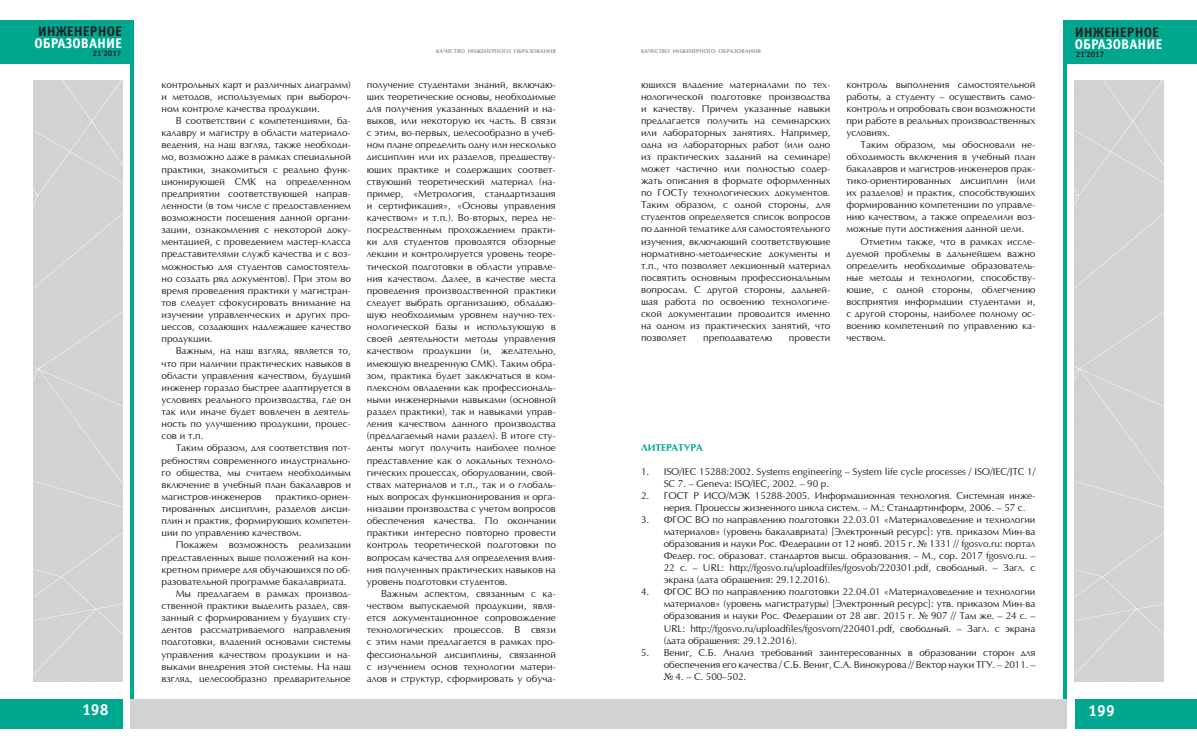
<style>
.page{position:relative;width:1197px;height:755px;background:#fff}
.page>*{position:absolute;margin:0;border:0;box-sizing:border-box;transform-origin:0 0}
.t1{font:700 16px "Officina Sans C";color:#fff}
.t2{font:700 14px "Officina Sans C";color:#fff}
.t3{font:700 14px "Officina Sans C";color:#231f20}
.main_nn{font:10px/12.1px "Optima";color:#231f20;text-align:justify}
.t4{font:700 10px "AG Optima";color:#00a78f}
.t5{font:700 8px "Officina Sans C";color:#231f20}
.t6{font:700 5.5px "AG Optima";letter-spacing:.01em;color:#939598}
.s1{font-family:"Times New Roman"}
</style>
<div class="page">
<div style="left:1063px;top:20px;width:133px;height:43px;background:#00a78f"></div>
<div style="left:1074px;top:698px;width:122px;height:30px;background:#00a78f"></div>
<div style="left:0;top:698px;width:122px;height:30px;background:#00a78f"></div>
<div style="left:0;top:20px;width:133px;height:43px;background:#00a78f"></div>
<hr style="left:1063px;top:45px;width:3px;height:653px;background:#00a78f">
<hr style="left:130px;top:45px;width:3px;height:653px;background:#00a78f">
<div style="left:33px;top:80px;width:89px;height:601px;background:#d3d3d3"></div>
<div style="left:130px;top:698px;width:468px;height:30px;background:#d1d2d4"></div>
<div style="left:598px;top:698px;width:468px;height:30px;background:#d1d2d4"></div>
<div style="left:1074px;top:80px;width:89px;height:601px;background:#d3d3d3"></div>
<h2 class="t3" style="left:38px;top:23px;width:86px">ИНЖЕНЕРНОЕ</h2>
<h2 class="t2" style="left:34px;top:35px;width:89px">ОБРАЗОВАНИЕ</h2>
<p class="t5" style="left:93px;top:49px;width:30px">21’2017</p>
<p class="t6" style="left:436px;top:48px;width:121px">КАЧЕСТВО ИНЖЕНЕРНОГО ОБРАЗОВАНИЯ</p>
<p class="t6" style="left:641px;top:48px;width:121px">КАЧЕСТВО ИНЖЕНЕРНОГО ОБРАЗОВАНИЯ</p>
<p class="main_nn" style="left:161px;top:79px;width:191px">контрольных карт и различных диаграмм) и методов, используемых при выбороч&shy;ном контроле качества продукции.</p>
<p class="main_nn" style="left:161px;top:115px;width:191px;text-indent:14px">В соответствии с компетенциями, ба&shy;калавру и магистру в области материало&shy;ведения, на наш взгляд, также необходи&shy;мо, возможно даже в рамках специальной практики, знакомиться с реально функ&shy;ционирующей СМК на определенном предприятии соответствующей направ&shy;ленности (в том числе с предоставлением возможности посещения данной органи&shy;зации, ознакомления с некоторой доку&shy;ментацией, с проведением мастер-класса представителями служб качества и с воз&shy;можностью для студентов самостоятель&shy;но создать ряд документов). При этом во время проведения практики у магистран&shy;тов следует сфокусировать внимание на изучении управленческих и других про&shy;цессов, создающих надлежащее качество продукции.</p>
<p class="main_nn" style="left:161px;top:345px;width:191px;text-indent:14px">Важным, на наш взгляд, является то, что при наличии практических навыков в области управления качеством, будущий инженер гораздо быстрее адаптируется в условиях реального производства, где он так или иначе будет вовлечен в деятель&shy;ность по улучшению продукции, процес&shy;сов и т.п.</p>
<p class="main_nn" style="left:161px;top:442px;width:191px;text-indent:14px">Таким образом, для соответствия пот&shy;ребностям современного индустриально&shy;го общества, мы считаем необходимым включение в учебный план бакалавров и магистров-инженеров</p>
<p class="main_nn" style="left:846px;top:78px;width:190px">контроль выполнения самостоятельной работы, а студенту – осуществить само&shy;контроль и опробовать свои возможности при работе в реальных производственных условиях.</p>
<p class="main_nn" style="left:846px;top:139px;width:190px;text-indent:14px">Таким образом, мы обосновали не&shy;обходимость включения в учебный план бакалавров и магистров-инженеров прак&shy;тико-ориентированных дисциплин (или их разделов) и практик, способствующих формированию компетенции по управле&shy;нию качеством, а также определили воз&shy;можные пути достижения данной цели.</p>
<p class="main_nn" style="left:846px;top:235px;width:190px;text-indent:14px">Отметим также, что в рамках иссле&shy;дуемой проблемы в дальнейшем важно определить необходимые образователь&shy;ные методы и технологии, способству&shy;ющие, с одной стороны, облегчению восприятия информации студентами и, с другой стороны, наиболее полному ос&shy;воению компетенций по управлению ка&shy;чеством.</p>
<p class="main_nn" style="left:367px;top:79px;width:190px">получение студентами знаний, включаю&shy;щих теоретические основы, необходимые для получения указанных владений и на&shy;выков, или некоторую их часть. В связи с этим, во-первых, целесообразно в учеб&shy;ном плане определить одну или несколько дисциплин или их разделов, предшеству&shy;ющих практике и содержащих соответ&shy;ствующий теоретический материал (на&shy;пример, «Метрология, стандартизация и сертификация», «Основы управления качеством» и т.п.). Во-вторых, перед не&shy;посредственным прохождением практи&shy;ки для студентов проводятся обзорные лекции и контролируется уровень теоре&shy;тической подготовки в области управле&shy;ния качеством. Далее, в качестве места проведения производственной практики следует выбрать организацию, обладаю&shy;щую необходимым уровнем научно-тех&shy;нологической базы и использующую в своей деятельности методы управления качеством продукции (и, желательно, имеющую внедренную СМК). Таким обра&shy;зом, практика будет заключаться в ком&shy;плексном овладении как профессиональ&shy;ными инженерными навыками (основной раздел практики), так и навыками управ&shy;ления качеством данного производства (предлагаемый нами раздел). В итоге сту&shy;денты могут получить наиболее полное представление как о локальных техноло&shy;гических процессах, оборудовании, свой&shy;ствах материалов и т.п., так и о глобаль&shy;ных вопросах функционирования и орга&shy;низации производства с учетом вопросов обеспечения качества. По окончании практики интересно повторно провести контроль теоретической подготовки по вопросам качества для определения влия&shy;ния полученных практических навыков на уровень подготовки студентов.</p>
<p class="main_nn" style="left:367px;top:587px;width:190px;text-indent:14px">Важным аспектом, связанным с ка&shy;чеством выпускаемой продукции, явля&shy;ется документационное сопровождение технологических процессов. В связи с этим нами предлагается в рамках про&shy;фессиональной дисциплины, связанной с изучением основ технологии матери&shy;алов и структур, сформировать у обуча-</p>
<p class="main_nn" style="left:641px;top:79px;width:191px">ющихся владение материалами по тех&shy;нологической подготовке производства и качеству. Причем указанные навыки предлагается получить на семинарских или лабораторных занятиях. Например, одна из лабораторных работ (или одно из практических заданий на семинаре) может частично или полностью содер&shy;жать описания в формате оформленных по ГОСТу технологических документов.<br>Таким образом, с одной стороны, для студентов определяется список вопросов по данной тематике для самостоятельного изучения, включающий соответствующие нормативно-методические документы и т.п., что позволяет лекционный материал посвятить основным профессиональным вопросам. С другой стороны, дальней&shy;шая работа по освоению технологиче&shy;ской документации проводится именно на одном из практических занятий, что позволяет</p>
<p class="main_nn" style="left:703px;top:332px;width:70px">преподавателю</p>
<p class="main_nn" style="left:788px;top:332px;width:43px">провести</p>
<p class="t4" style="left:641px;top:442px;width:63px">ЛИТЕРАТУРА</p>
<p class="main_nn" style="left:663px;top:466px;width:373px;text-indent:-23px">1. ISO/IEC 15288:2002. Systems engineering – System life cycle processes / ISO/IEC/JTC 1/<br>SC 7. – Geneva: ISO/IEC, 2002. – 90 p.</p>
<p class="main_nn" style="left:663px;top:490px;width:373px;text-indent:-23px">2. ГОСТ Р ИСО/МЭК 15288-2005. Информационная технология. Системная инже&shy;нерия. Процессы жизненного цикла систем. – М.: Стандартинформ, 2006. – 57 с.</p>
<p class="main_nn" style="left:663px;top:514px;width:373px;text-indent:-23px">3. ФГОС ВО по направлению подготовки 22.03.01 «Материаловедение и технологии материалов» (уровень бакалавриата) [Электронный ресурс]: утв. приказом Мин-ва образования и науки Рос. Федерации от 12 нояб. 2015 г. <span class="s1">№</span> 1331 // fgosvo.ru: портал Федер. гос. образоват. стандартов высш. образования. – М., cop. 2017 fgosvo.ru. – 22 с. – URL: http://fgosvo.ru/uploadfiles/fgosvob/220301.pdf, свободный. – Загл. с экрана (дата обращения: 29.12.2016).</p>
<p class="main_nn" style="left:663px;top:586px;width:373px;text-indent:-23px">4. ФГОС ВО по направлению подготовки 22.04.01 «Материаловедение и технологии материалов» (уровень магистратуры) [Электронный ресурс]: утв. приказом Мин-ва образования и науки Рос. Федерации от 28 авг. 2015 г. <span class="s1">№</span> 907 // Там же. – 24 с. – URL: http://fgosvo.ru/uploadfiles/fgosvom/220401.pdf, свободный. – Загл. с экрана (дата обращения: 29.12.2016).</p>
<p class="main_nn" style="left:663px;top:646px;width:373px;text-indent:-23px">5. Вениг, С.Б. Анализ требований заинтересованных в образовании сторон для обеспечения его качества / С.Б. Вениг, С.А. Винокурова // Вектор науки ТГУ. – 2011. – <span class="s1">№</span> 4. – С. 500–502.</p>
<p class="main_nn" style="left:161px;top:490px;width:191px;text-indent:114px">практико-ориен&shy;тированных дисциплин, разделов дисци&shy;плин и практик, формирующих компетен&shy;ции по управлению качеством.</p>
<p class="main_nn" style="left:161px;top:539px;width:191px;text-indent:14px">Покажем возможность реализации представленных выше положений на кон&shy;кретном примере для обучающихся по об&shy;разовательной программе бакалавриата.</p>
<p class="main_nn" style="left:161px;top:587px;width:191px;text-indent:14px">Мы предлагаем в рамках производ&shy;ственной практики выделить раздел, свя&shy;занный с формированием у будущих сту&shy;дентов рассматриваемого направления подготовки, владений основами системы управления качеством продукции и на&shy;выками внедрения этой системы. На наш взгляд, целесообразно предварительное</p>
<h2 class="t3" style="left:1074px;top:24px;width:86px">ИНЖЕНЕРНОЕ</h2>
<h2 class="t2" style="left:1074px;top:36px;width:89px">ОБРАЗОВАНИЕ</h2>
<p class="t5" style="left:1075px;top:49px;width:30px">21’2017</p>
<h1 class="t1" style="left:82px;top:700px;width:28px">198</h1>
<h1 class="t1" style="left:1088px;top:700px;width:28px">199</h1>
</div>
